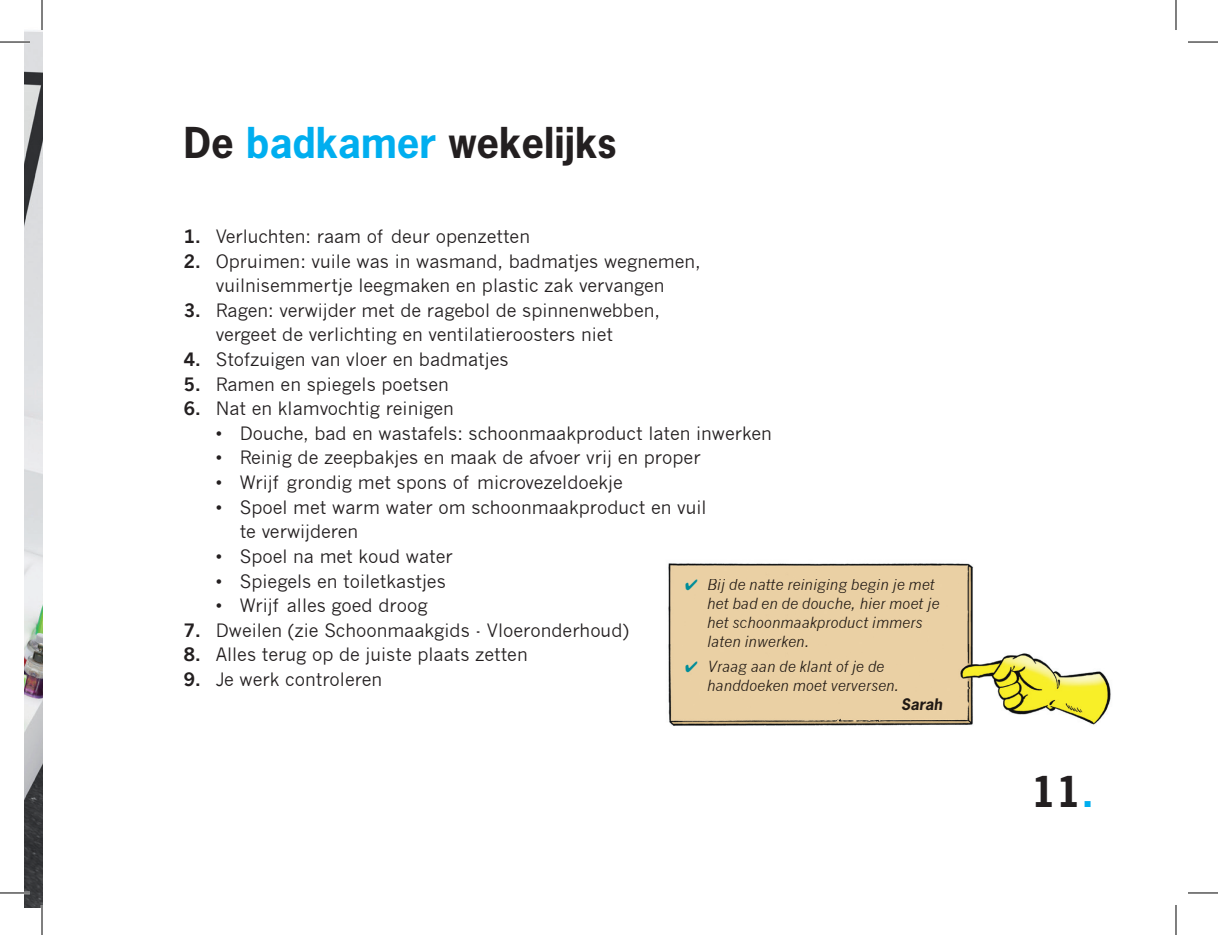
<style>
.page{position:relative;width:1218px;height:935px;background:#fff}
.page>*{position:absolute;margin:0;border:0;box-sizing:border-box;transform-origin:0 0}
.t1{font:700 40px "News Gothic Std";color:#231f20}
.t2{font:18px/24.6px "News Gothic";color:#231f20}
.t3{font:italic 15px/19px "News Gothic";color:#231f20}
.t4{font:italic 700 15px "News Gothic Std";color:#231f20}
.s1{color:#00aeef}
.s2{font-weight:700}
</style>
<div class="page">
<img style="left:668px;top:643px;width:443px;height:83px">
<div style="left:668px;top:563px;width:305px;height:80px;background:#ead0a4"></div>
<img style="left:25px;top:30px;width:17px;height:877px">
<hr style="left:0;top:41px;width:30px;height:2px;background:#fff">
<hr style="left:0;top:891px;width:30px;height:3px;background:#fff">
<hr style="left:41px;top:904px;width:2px;height:30px;background:#fff">
<hr style="left:0;top:42px;width:30px;height:1px;background:#000">
<hr style="left:1188px;top:42px;width:30px;height:1px;background:#000">
<hr style="left:0;top:892px;width:30px;height:1px;background:#000">
<hr style="left:1188px;top:892px;width:30px;height:1px;background:#000">
<hr style="left:42px;top:0;width:1px;height:30px;background:#000">
<hr style="left:42px;top:904px;width:1px;height:30px;background:#000">
<hr style="left:1176px;top:0;width:1px;height:30px;background:#000">
<hr style="left:1176px;top:904px;width:1px;height:30px;background:#000">
<h1 class="t1" style="left:184px;top:117px;width:434px">De <span class="s1">badkamer</span> wekelijks</h1>
<p class="t2" style="left:184px;top:224px;width:348px"><span class="s2">1.</span> Verluchten: raam of deur openzetten</p>
<p class="t2" style="left:184px;top:249px;width:519px;text-align:center"><span class="s2">2.</span> Opruimen: vuile was in wasmand, badmatjes wegnemen, vuilnisemmertje leegmaken en plastic zak vervangen</p>
<p class="t2" style="left:216px;top:298px;width:446px;text-indent:-32px"><span class="s2">3.</span> Ragen: verwijder met de ragebol de spinnenwebben, vergeet de verlichting en ventilatieroosters niet</p>
<p class="t2" style="left:184px;top:347px;width:326px"><span class="s2">4.</span> Stofzuigen van vloer en badmatjes</p>
<p class="t2" style="left:184px;top:372px;width:267px"><span class="s2">5.</span> Ramen en spiegels poetsen</p>
<p class="t2" style="left:184px;top:396px;width:272px"><span class="s2">6.</span> Nat en klamvochtig reinigen</p>
<p class="t2" style="left:216px;top:421px;width:558px">• Douche, bad en wastafels: schoonmaakproduct laten inwerken</p>
<p class="t2" style="left:216px;top:445px;width:486px">• Reinig de zeepbakjes en maak de afvoer vrij en proper</p>
<p class="t2" style="left:216px;top:470px;width:409px">• Wrijf grondig met spons of microvezeldoekje</p>
<p class="t2" style="left:240px;top:495px;width:468px;text-indent:-24px">• Spoel met warm water om schoonmaakproduct en vuil te verwijderen</p>
<p class="t2" style="left:216px;top:544px;width:239px">• Spoel na met koud water</p>
<p class="t2" style="left:216px;top:568px;width:232px">• Spiegels en toiletkastjes</p>
<p class="t2" style="left:216px;top:593px;width:214px">• Wrijf alles goed droog</p>
<p class="t2" style="left:184px;top:618px;width:447px"><span class="s2">7.</span> Dweilen (zie Schoonmaakgids - Vloeronderhoud)</p>
<p class="t2" style="left:184px;top:642px;width:345px"><span class="s2">8.</span> Alles terug op de juiste plaats zetten</p>
<p class="t2" style="left:184px;top:667px;width:200px"><span class="s2">9.</span> Je werk controleren</p>
<p class="t3" style="left:707px;top:575px;width:234px;text-indent:-22px"><span class="s1">✔</span> Bij de natte reiniging begin je met het bad en de douche, hier moet je het schoonmaakproduct immers laten inwerken.</p>
<p class="t3" style="left:707px;top:657px;width:194px;text-indent:-22px"><span class="s1">✔</span> Vraag aan de klant of je de handdoeken moet verversen.</p>
<p class="t4" style="left:901px;top:694px;width:43px">Sarah</p>
<h1 class="t1" style="left:1031px;top:765px;width:64px">11<span class="s1">.</span></h1>
</div>
